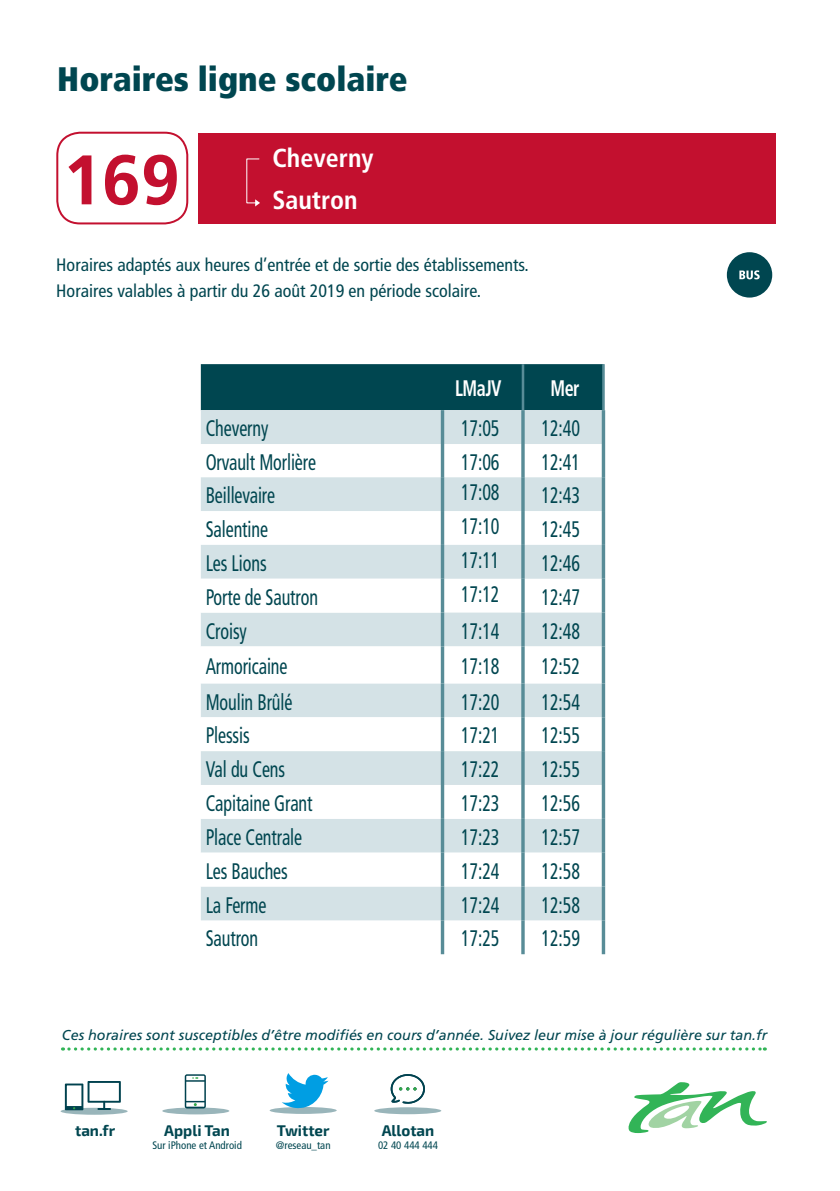
<style>
.page{position:relative;width:840px;height:1191px;background:#fff}
.page>*{position:absolute;margin:0;border:0;box-sizing:border-box;transform-origin:0 0}
.t1{font:700 70px "Frutiger LT";color:#c3102f}
.t2{font:900 condensed 34px "Frutiger LT Std";color:#004650}
.t3{font:700 condensed 26px "Frutiger LT Std";color:#fff}
.t4{font:condensed 22.4px "Frutiger LT Std";letter-spacing:-.005em;color:#004650;scale:.8 1}
.t5{font:700 condensed 22.4px "Frutiger LT Std";letter-spacing:-.025em;color:#fff;scale:.8 1}
.t6{font:condensed 18px "Frutiger LT Std";color:#004650}
.t7{font:700 15.2px "Exo 2";color:#004650}
.t8{font:italic 14.2px "Frutiger LT";color:#004650}
.t9{font:condensed 10.8px "Frutiger LT Std";color:#004650}
</style>
<div class="page">
<div style="left:56px;top:132px;width:132px;height:92px;border:2px solid #c3102f;border-radius:23px"></div>
<div style="left:198px;top:133px;width:577px;height:90px;background:#c3102f"></div>
<svg style="left:726px;top:252px;width:45px;height:45px"></svg>
<div style="left:201px;top:364px;width:401px;height:46px;background:#004650"></div>
<svg style="left:201px;top:410px;width:320px;height:510px;fill:#d4e2e6"></svg>
<svg style="left:524px;top:410px;width:77px;height:510px;fill:#d4e2e6"></svg>
<svg style="left:201px;top:444px;width:400px;height:33px"></svg>
<svg style="left:201px;top:579px;width:239px;height:307px"></svg>
<svg style="left:444px;top:646px;width:157px;height:240px"></svg>
<svg style="left:440px;top:410px;width:4px;height:34px"></svg>
<hr style="left:521px;top:410px;width:3px;height:34px;background:#588c97">
<svg style="left:601px;top:410px;width:4px;height:34px"></svg>
<svg style="left:440px;top:444px;width:4px;height:33px"></svg>
<hr style="left:521px;top:444px;width:3px;height:33px;background:#588c97">
<svg style="left:601px;top:444px;width:4px;height:33px"></svg>
<svg style="left:440px;top:477px;width:4px;height:34px"></svg>
<hr style="left:521px;top:477px;width:3px;height:34px;background:#588c97">
<svg style="left:601px;top:477px;width:4px;height:34px"></svg>
<svg style="left:440px;top:511px;width:4px;height:34px"></svg>
<hr style="left:521px;top:511px;width:3px;height:34px;background:#588c97">
<svg style="left:601px;top:511px;width:4px;height:34px"></svg>
<svg style="left:440px;top:545px;width:4px;height:34px"></svg>
<hr style="left:521px;top:545px;width:3px;height:34px;background:#588c97">
<svg style="left:601px;top:545px;width:4px;height:34px"></svg>
<svg style="left:440px;top:579px;width:4px;height:33px"></svg>
<hr style="left:521px;top:579px;width:3px;height:33px;background:#588c97">
<svg style="left:601px;top:579px;width:4px;height:33px"></svg>
<svg style="left:440px;top:612px;width:4px;height:34px"></svg>
<hr style="left:521px;top:612px;width:3px;height:34px;background:#588c97">
<svg style="left:601px;top:612px;width:4px;height:34px"></svg>
<svg style="left:440px;top:646px;width:4px;height:37px"></svg>
<hr style="left:521px;top:646px;width:3px;height:37px;background:#588c97">
<svg style="left:601px;top:646px;width:4px;height:37px"></svg>
<svg style="left:440px;top:683px;width:4px;height:34px"></svg>
<hr style="left:521px;top:683px;width:3px;height:34px;background:#588c97">
<svg style="left:601px;top:683px;width:4px;height:34px"></svg>
<svg style="left:440px;top:717px;width:4px;height:34px"></svg>
<hr style="left:521px;top:717px;width:3px;height:34px;background:#588c97">
<svg style="left:601px;top:717px;width:4px;height:34px"></svg>
<svg style="left:440px;top:751px;width:4px;height:34px"></svg>
<hr style="left:521px;top:751px;width:3px;height:34px;background:#588c97">
<svg style="left:601px;top:751px;width:4px;height:34px"></svg>
<svg style="left:440px;top:785px;width:4px;height:34px"></svg>
<hr style="left:521px;top:785px;width:3px;height:34px;background:#588c97">
<svg style="left:601px;top:785px;width:4px;height:34px"></svg>
<svg style="left:440px;top:819px;width:4px;height:33px"></svg>
<hr style="left:521px;top:819px;width:3px;height:33px;background:#588c97">
<svg style="left:601px;top:819px;width:4px;height:33px"></svg>
<svg style="left:440px;top:852px;width:4px;height:34px"></svg>
<hr style="left:521px;top:852px;width:3px;height:34px;background:#588c97">
<svg style="left:601px;top:852px;width:4px;height:34px"></svg>
<svg style="left:440px;top:886px;width:4px;height:34px"></svg>
<hr style="left:521px;top:886px;width:3px;height:34px;background:#588c97">
<svg style="left:601px;top:886px;width:4px;height:34px"></svg>
<svg style="left:440px;top:920px;width:4px;height:34px"></svg>
<hr style="left:521px;top:920px;width:3px;height:34px;background:#588c97">
<svg style="left:601px;top:920px;width:4px;height:34px"></svg>
<hr style="left:521px;top:364px;width:3px;height:46px;background:#588c97">
<hr style="left:602px;top:364px;width:2px;height:46px;background:#588c97">
<svg style="left:61px;top:1107px;width:67px;height:7px"></svg>
<svg style="left:65px;top:1081px;width:56px;height:29px"></svg>
<div style="left:162px;top:1107px;width:67px;height:7px;background:#99b5ba;border-radius:50%"></div>
<svg style="left:185px;top:1074px;width:21px;height:34px"></svg>
<div style="left:269px;top:1107px;width:67px;height:7px;background:#99b5ba;border-radius:50%"></div>
<div style="left:374px;top:1107px;width:67px;height:7px;background:#99b5ba;border-radius:50%"></div>
<svg style="left:390px;top:1074px;width:35px;height:29px"></svg>
<svg style="left:69px;top:1047px;width:695px;height:3px"></svg>
<svg style="left:628px;top:1082px;width:139px;height:51px"></svg>
<svg style="left:246px;top:158px;width:14px;height:48px"></svg>
<svg style="left:281px;top:1073px;width:47px;height:36px"></svg>
<p class="t2" style="left:57px;top:58px;width:351px">Horaires ligne scolaire</p>
<p class="t1" style="left:63px;top:139px;width:118px">169</p>
<p class="t3" style="left:272px;top:142px;width:103px">Cheverny</p>
<p class="t3" style="left:272px;top:184px;width:86px">Sautron</p>
<p class="t6" style="left:56px;top:255px;width:473px">Horaires adaptés aux heures d’entrée et de sortie des établissements.</p>
<p class="t6" style="left:56px;top:281px;width:426px">Horaires valables à partir du 26 août 2019 en période scolaire.</p>
<p class="t5" style="left:455px;top:375px;width:60px">LMaJV</p>
<p class="t5" style="left:550px;top:375px;width:38px">Mer</p>
<p class="t4" style="left:205px;top:415px;width:80px">Cheverny</p>
<p class="t4" style="left:461px;top:415px;width:50px">17:05</p>
<p class="t4" style="left:541px;top:415px;width:50px">12:40</p>
<p class="t4" style="left:205px;top:449px;width:139px">Orvault Morlière</p>
<p class="t4" style="left:461px;top:449px;width:50px">17:06</p>
<p class="t4" style="left:541px;top:449px;width:50px">12:41</p>
<p class="t4" style="left:205px;top:482px;width:88px">Beillevaire</p>
<p class="t4" style="left:461px;top:479px;width:50px">17:08</p>
<p class="t4" style="left:541px;top:482px;width:50px">12:43</p>
<p class="t4" style="left:205px;top:516px;width:79px">Salentine</p>
<p class="t4" style="left:461px;top:513px;width:50px">17:10</p>
<p class="t4" style="left:541px;top:516px;width:50px">12:45</p>
<p class="t4" style="left:205px;top:550px;width:78px">Les Lions</p>
<p class="t4" style="left:461px;top:547px;width:50px">17:11</p>
<p class="t4" style="left:541px;top:550px;width:50px">12:46</p>
<p class="t4" style="left:205px;top:584px;width:142px">Porte de Sautron</p>
<p class="t4" style="left:461px;top:581px;width:50px">17:12</p>
<p class="t4" style="left:541px;top:584px;width:50px">12:47</p>
<p class="t4" style="left:205px;top:618px;width:53px">Croisy</p>
<p class="t4" style="left:461px;top:618px;width:50px">17:14</p>
<p class="t4" style="left:541px;top:618px;width:50px">12:48</p>
<p class="t4" style="left:205px;top:653px;width:104px">Armoricaine</p>
<p class="t4" style="left:461px;top:653px;width:50px">17:18</p>
<p class="t4" style="left:541px;top:653px;width:50px">12:52</p>
<p class="t4" style="left:205px;top:688px;width:110px">Moulin Brûlé</p>
<p class="t4" style="left:461px;top:688px;width:50px">17:20</p>
<p class="t4" style="left:541px;top:688px;width:50px">12:54</p>
<p class="t4" style="left:205px;top:722px;width:57px">Plessis</p>
<p class="t4" style="left:461px;top:722px;width:50px">17:21</p>
<p class="t4" style="left:541px;top:722px;width:50px">12:55</p>
<p class="t4" style="left:205px;top:756px;width:101px">Val du Cens</p>
<p class="t4" style="left:461px;top:756px;width:50px">17:22</p>
<p class="t4" style="left:541px;top:756px;width:50px">12:55</p>
<p class="t4" style="left:205px;top:790px;width:135px">Capitaine Grant</p>
<p class="t4" style="left:461px;top:790px;width:50px">17:23</p>
<p class="t4" style="left:541px;top:790px;width:50px">12:56</p>
<p class="t4" style="left:205px;top:824px;width:122px">Place Centrale</p>
<p class="t4" style="left:461px;top:824px;width:50px">17:23</p>
<p class="t4" style="left:541px;top:824px;width:50px">12:57</p>
<p class="t4" style="left:205px;top:858px;width:104px">Les Bauches</p>
<p class="t4" style="left:461px;top:858px;width:50px">17:24</p>
<p class="t4" style="left:541px;top:858px;width:50px">12:58</p>
<p class="t4" style="left:205px;top:891px;width:77px">La Ferme</p>
<p class="t4" style="left:461px;top:891px;width:50px">17:24</p>
<p class="t4" style="left:541px;top:891px;width:50px">12:58</p>
<p class="t4" style="left:205px;top:925px;width:67px">Sautron</p>
<p class="t4" style="left:461px;top:925px;width:50px">17:25</p>
<p class="t4" style="left:541px;top:925px;width:50px">12:59</p>
<p class="t8" style="left:62px;top:1027px;width:706px">Ces horaires sont susceptibles d’être modifiés en cours d’année. Suivez leur mise à jour régulière sur tan.fr</p>
<p class="t7" style="left:75px;top:1121px;width:42px">tan.fr</p>
<p class="t7" style="left:164px;top:1121px;width:67px">Appli Tan</p>
<p class="t9" style="left:152px;top:1139px;width:91px">Sur iPhone et Android</p>
<p class="t7" style="left:276px;top:1121px;width:54px">Twitter</p>
<p class="t9" style="left:275px;top:1139px;width:56px">@reseau_tan</p>
<p class="t7" style="left:381px;top:1121px;width:54px">Allotan</p>
<p class="t9" style="left:378px;top:1139px;width:61px">02 40 444 444</p>
</div>
